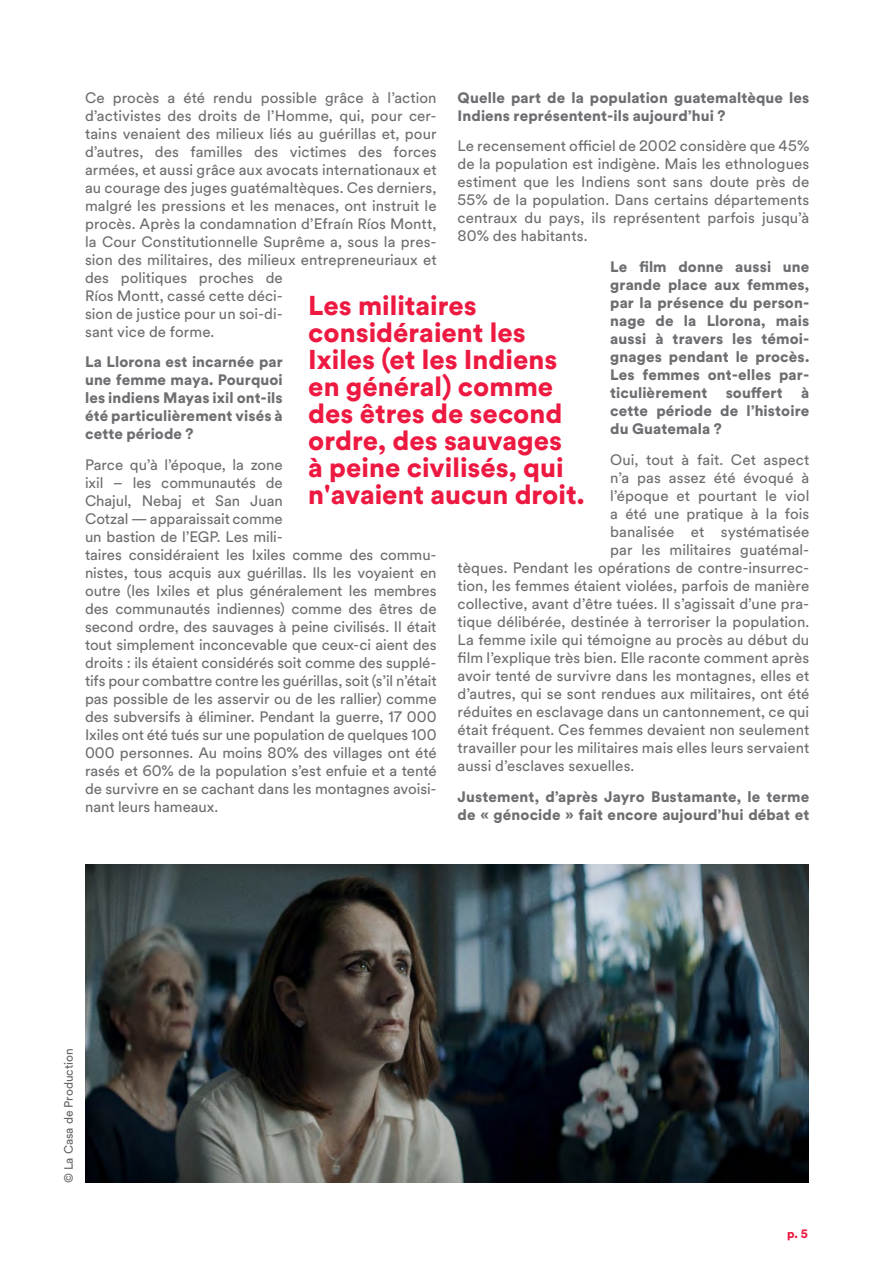
<style>
.page{position:relative;width:893px;height:1263px;background:#fff}
.page>*{position:absolute;margin:0;border:0;box-sizing:border-box;transform-origin:0 0}
.t1{font:900 27px/27px "Circular Spotify Text";color:#ed1941}
.t2{font:15px/18px "Circular Spotify Text";color:#6d6e71}
.t3{font:900 15px/18px "Circular Spotify Text";letter-spacing:.005em;color:#6d6e71;text-align:justify}
.t4{font:12px "Circular Spotify Text";color:#636466}
.t5{font:900 12px "Circular Spotify Text";color:#ed1941}
</style>
<div class="page">
<img style="left:85px;top:864px;width:723px;height:318px">
<p class="t3" style="left:458px;top:89px;width:353px">Quelle part de la population guatemaltèque les<br>Indiens représentent-ils aujourd’hui ?</p>
<p class="t2" style="left:458px;top:138px;width:353px;text-align:justify">Le recensement officiel de 2002 considère que 45% de la population est indigène. Mais les ethnologues estiment que les Indiens sont sans doute près de 55% de la population. Dans certains départements centraux du pays, ils représentent parfois jusqu’à 80% des habitants.</p>
<p class="t3" style="left:610px;top:258px;width:201px">Le film donne aussi une grande place aux femmes, par la présence du person&shy;nage de la Llorona, mais aussi à travers les témoi&shy;gnages pendant le procès.<br>Les femmes ont-elles par&shy;ticulièrement souffert à cette période de l’histoire du Guatemala ?</p>
<p class="t2" style="left:610px;top:451px;width:201px">Oui, tout à fait. Cet aspect</p>
<p class="t2" style="left:610px;top:469px;width:201px">n’a pas assez été évoqué à</p>
<p class="t2" style="left:610px;top:487px;width:201px">l’époque et pourtant le viol</p>
<p class="t2" style="left:610px;top:505px;width:201px">a été une pratique à la fois</p>
<p class="t2" style="left:610px;top:523px;width:201px">banalisée et systématisée</p>
<p class="t2" style="left:610px;top:541px;width:201px">par les militaires guatémal-</p>
<p class="t2" style="left:458px;top:559px;width:353px">tèques. Pendant les opérations de contre-insurrec-</p>
<p class="t2" style="left:458px;top:577px;width:353px">tion, les femmes étaient violées, parfois de manière</p>
<p class="t2" style="left:458px;top:595px;width:353px">collective, avant d’être tuées. Il s’agissait d’une pra-</p>
<p class="t2" style="left:458px;top:613px;width:353px">tique délibérée, destinée à terroriser la population.</p>
<p class="t2" style="left:458px;top:631px;width:353px">La femme ixile qui témoigne au procès au début du</p>
<p class="t2" style="left:458px;top:649px;width:353px">film l’explique très bien. Elle raconte comment après</p>
<p class="t2" style="left:458px;top:667px;width:353px">avoir tenté de survivre dans les montagnes, elles et</p>
<p class="t2" style="left:458px;top:685px;width:353px">d’autres, qui se sont rendues aux militaires, ont été</p>
<p class="t2" style="left:458px;top:703px;width:353px">réduites en esclavage dans un cantonnement, ce qui</p>
<p class="t2" style="left:458px;top:721px;width:353px">était fréquent. Ces femmes devaient non seulement</p>
<p class="t2" style="left:458px;top:739px;width:353px">travailler pour les militaires mais elles leurs servaient</p>
<p class="t2" style="left:458px;top:757px;width:178px">aussi d’esclaves sexuelles.</p>
<p class="t3" style="left:458px;top:788px;width:353px">Justement, d’après Jayro Bustamante, le terme de « génocide » fait encore aujourd’hui débat et</p>
<p class="t2" style="left:85px;top:89px;width:353px">Ce procès a été rendu possible grâce à l’action d’activistes des droits de l’Homme, qui, pour cer&shy;tains venaient des milieux liés au guérillas et, pour d’autres, des familles des victimes des forces armées, et aussi grâce aux avocats internationaux et au courage des juges guatémaltèques. Ces derniers, malgré les pressions et les menaces, ont instruit le procès. Après la condamnation d’Efraín Ríos Montt, la Cour Constitutionnelle Suprême a, sous la pres&shy;sion des militaires, des milieux entrepreneuriaux et des politiques proches de<br>Ríos Montt, cassé cette déci-<br>sion de justice pour un soi-di-<br>sant vice de forme.</p>
<p class="t3" style="left:85px;top:353px;width:199px">La Llorona est incarnée par une femme maya. Pourquoi les indiens Mayas ixil ont-ils été particulièrement visés à cette période ?</p>
<p class="t2" style="left:85px;top:456px;width:353px">Parce qu’à l’époque, la zone<br>ixil – les communautés de<br>Chajul, Nebaj et San Juan<br>Cotzal — apparaissait comme<br>un bastion de l’EGP. Les mili-<br>taires considéraient les Ixiles comme des commu&shy;nistes, tous acquis aux guérillas. Ils les voyaient en outre (les Ixiles et plus généralement les membres des communautés indiennes) comme des êtres de second ordre, des sauvages à peine civilisés. Il était tout simplement inconcevable que ceux-ci aient des droits : ils étaient considérés soit comme des supplé&shy;tifs pour combattre contre les guérillas, soit (s’il n’était pas possible de les asservir ou de les rallier) comme des subversifs à éliminer. Pendant la guerre, 17 000<br>Ixiles ont été tués sur une population de quelques 100<br>000 personnes. Au moins 80% des villages ont été rasés et 60% de la population s’est enfuie et a tenté de survivre en se cachant dans les montagnes avoisi&shy;nant leurs hameaux.</p>
<h1 class="t1" style="left:308px;top:293px;width:278px">Les militaires considéraient les<br>Ixiles (et les Indiens en général) comme des êtres de second ordre, des sauvages<br>à peine civilisés, qui n'avaient aucun droit.</h1>
<p class="t4" style="left:60px;top:1183px;width:136px;rotate:-90deg">© La Casa de Production</p>
<p class="t5" style="left:760px;top:1225px;width:49px">1. p. 5</p>
</div>
